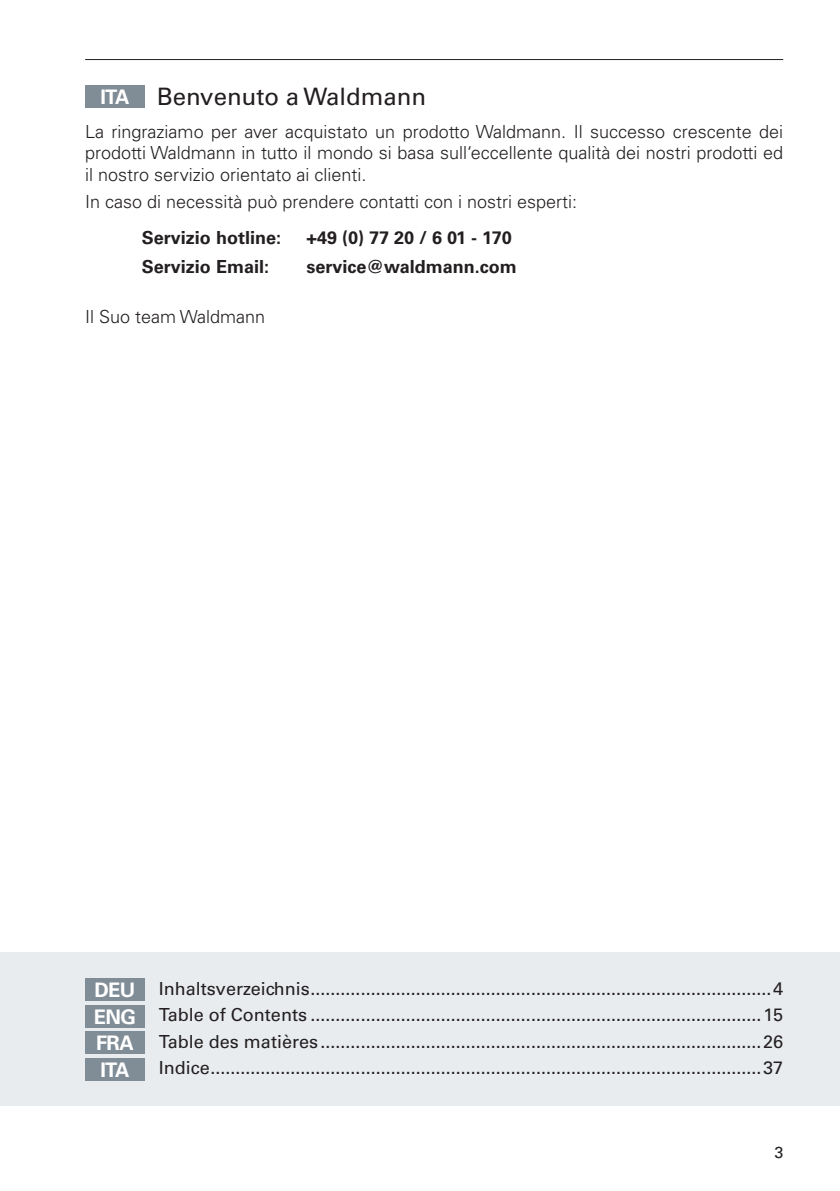
<style>
.page{position:relative;width:840px;height:1191px;background:#fff}
.page>*{position:absolute;margin:0;border:0;box-sizing:border-box;transform-origin:0 0}
.t1{font:24px "Univers";color:#231f20}
.t2{font:700 20px/26.6px "Univers";letter-spacing:-.03em;color:#fff}
.t3{font:18px/26.4px "Univers";color:#231f20;text-align:justify}
.t4{font:300 18px/21.6px "Univers";color:#231f20;text-align:justify}
.t5{font:700 18px "Univers";color:#231f20}
.t6{font:16px "Univers";color:#231f20}
.s1{font-weight:700;font-size:20px;color:#fff}
</style>
<div class="page">
<hr style="left:85px;top:59px;width:697px;height:1px;background:#231f20">
<div style="left:0;top:952px;width:839px;height:154px;background:#e9ecef"></div>
<div style="left:85px;top:978px;width:60px;height:23px;background:#808c96"></div>
<div style="left:85px;top:1004px;width:60px;height:23px;background:#808c96"></div>
<div style="left:85px;top:1057px;width:60px;height:23px;background:#808c96"></div>
<div style="left:85px;top:1031px;width:60px;height:23px;background:#808c96"></div>
<div style="left:85px;top:85px;width:60px;height:23px;background:#808c96"></div>
<h1 class="t1" style="left:100px;top:82px;width:327px"><span class="s1">ITA</span> Benvenuto a Waldmann</h1>
<p class="t4" style="left:85px;top:121px;width:699px">La ringraziamo per aver acquistato un prodotto Waldmann. Il successo crescente dei prodotti Waldmann in tutto il mondo si basa sull‘eccellente qualità dei nostri prodotti ed il nostro servizio orientato ai clienti.</p>
<p class="t4" style="left:85px;top:191px;width:493px">In caso di necessità può prendere contatti con i nostri esperti:</p>
<p class="t5" style="left:142px;top:227px;width:141px">Servizio hotline:</p>
<p class="t5" style="left:306px;top:227px;width:207px">+49 (0) 77 20 / 6 01 - 170</p>
<p class="t5" style="left:142px;top:256px;width:129px">Servizio Email:</p>
<p class="t5" style="left:306px;top:256px;width:212px">service@waldmann.com</p>
<p class="t4" style="left:85px;top:306px;width:181px">Il Suo team Waldmann</p>
<p class="t2" style="left:94px;top:977px;width:44px">DEU<br>ENG</p>
<p class="t2" style="left:100px;top:1056px;width:31px">ITA</p>
<p class="t2" style="left:96px;top:1030px;width:39px">FRA</p>
<p class="t3" style="left:159px;top:975px;width:625px">Inhaltsverzeichnis............................................................................................4<br>Table of Contents ..........................................................................................15<br>Table des matières ........................................................................................26<br>Indice..............................................................................................................37</p>
<p class="t6" style="left:773px;top:1142px;width:10px">3</p>
</div>
